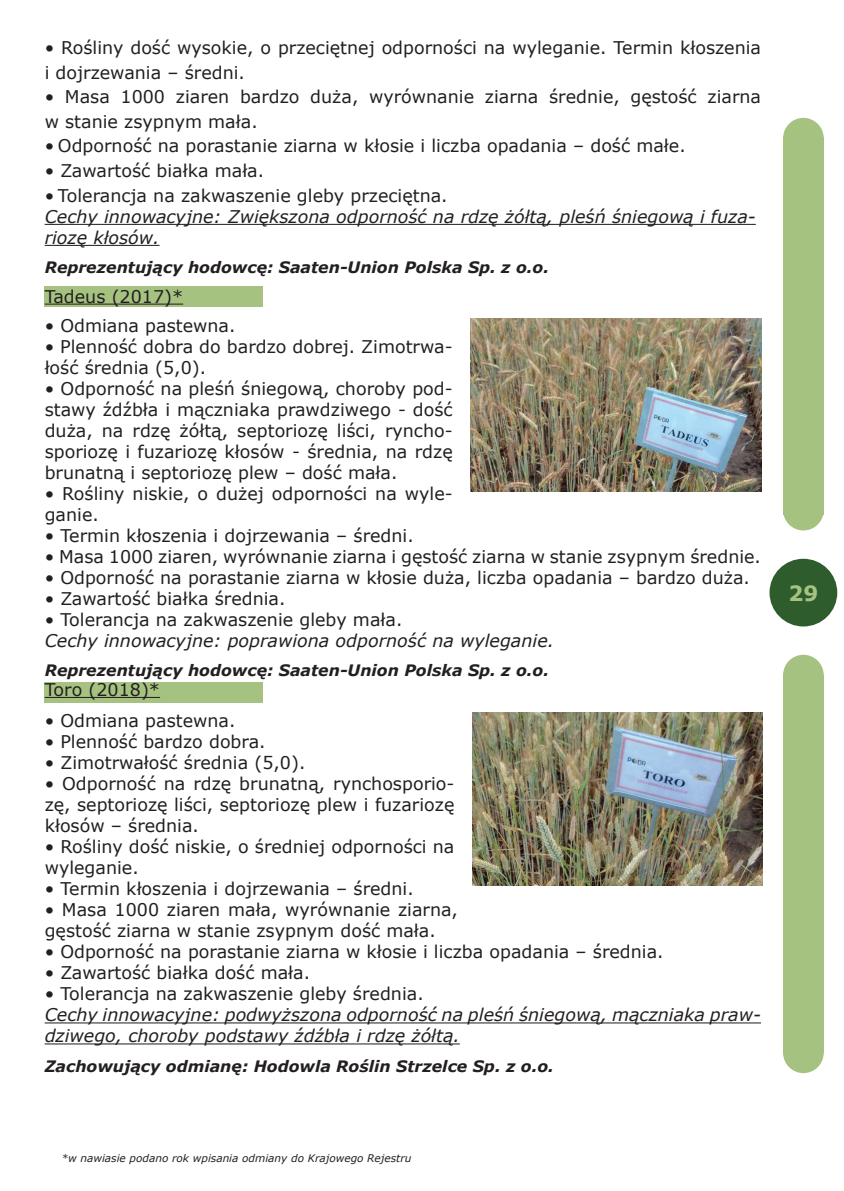
<style>
.page{position:relative;width:844px;height:1191px;background:#fff}
.page>*{position:absolute;margin:0;border:0;box-sizing:border-box;transform-origin:0 0}
.t1{font:700 21px "Verdana";color:#a6c280}
.t2{font:17.5px/21px "Verdana";color:#231f20}
.t3{font:italic 17.5px/21px "Verdana";color:#231f20}
.t4{font:italic 700 15.75px "Verdana";color:#231f20}
.t5{font:italic 10.5px "Verdana";color:#231f20}
</style>
<div class="page">
<div style="left:769px;top:559px;width:68px;height:67px;background:#2e5c2c;border-radius:50%"></div>
<div style="left:782px;top:655px;width:41px;height:40px;background:#a6c280;border-radius:50%"></div>
<div style="left:782px;top:490px;width:41px;height:40px;background:#a6c280;border-radius:50%"></div>
<div style="left:782px;top:137px;width:41px;height:377px;background:#a6c280"></div>
<div style="left:782px;top:675px;width:41px;height:377px;background:#a6c280"></div>
<div style="left:782px;top:1032px;width:41px;height:41px;background:#a6c280;border-radius:50%"></div>
<div style="left:782px;top:118px;width:41px;height:40px;background:#a6c280;border-radius:50%"></div>
<hr style="left:45px;top:1022px;width:715px;height:1px;background:#231f20">
<hr style="left:45px;top:1043px;width:415px;height:1px;background:#231f20">
<hr style="left:45px;top:224px;width:710px;height:1px;background:#231f20">
<hr style="left:45px;top:245px;width:114px;height:1px;background:#231f20">
<div style="left:45px;top:287px;width:218px;height:20px;background:#a6c280"></div>
<hr style="left:45px;top:303px;width:138px;height:2px;background:#231f20">
<img style="left:471px;top:318px;width:289px;height:173px">
<div style="left:45px;top:682px;width:218px;height:21px;background:#a6c280"></div>
<hr style="left:45px;top:697px;width:115px;height:1px;background:#231f20">
<img style="left:472px;top:712px;width:290px;height:173px">
<p class="t2" style="left:45px;top:35px;width:717px;line-height:24.5px">• Rośliny dość wysokie, o przeciętnej odporności na wyleganie. Termin kłoszenia i dojrzewania – średni.</p>
<p class="t2" style="left:45px;top:84px;width:717px;line-height:24.5px">• Masa 1000 ziaren bardzo duża, wyrównanie ziarna średnie, gęstość ziarna w stanie zsypnym mała.</p>
<p class="t2" style="left:45px;top:135px;width:642px">• Odporność na porastanie ziarna w kłosie i liczba opadania – dość małe.</p>
<p class="t2" style="left:45px;top:160px;width:221px">• Zawartość białka mała.</p>
<p class="t2" style="left:45px;top:185px;width:404px">• Tolerancja na zakwaszenie gleby przeciętna.</p>
<p class="t3" style="left:45px;top:206px;width:712px">Cechy innowacyjne: Zwiększona odporność na rdzę żółtą, pleśń śniegową i fuza&shy;riozę kłosów.</p>
<p class="t4" style="left:45px;top:256px;width:506px">Reprezentujący hodowcę: Saaten-Union Polska Sp. z o.o.</p>
<p class="t2" style="left:45px;top:285px;width:140px">Tadeus (2017)*</p>
<p class="t2" style="left:45px;top:315px;width:192px">• Odmiana pastewna.</p>
<p class="t2" style="left:45px;top:336px;width:409px">• Plenność dobra do bardzo dobrej. Zimotrwa&shy;łość średnia (5,0).</p>
<p class="t2" style="left:45px;top:378px;width:409px;text-align:justify">• Odporność na pleśń śniegową, choroby pod&shy;stawy źdźbła i mączniaka prawdziwego - dość duża, na rdzę żółtą, septoriozę liści, ryncho&shy;sporiozę i fuzariozę kłosów - średnia, na rdzę brunatną i septoriozę plew – dość mała.</p>
<p class="t2" style="left:45px;top:483px;width:409px">• Rośliny niskie, o dużej odporności na wyle&shy;ganie.</p>
<p class="t2" style="left:45px;top:525px;width:370px">• Termin kłoszenia i dojrzewania – średni.</p>
<p class="t2" style="left:45px;top:546px;width:717px">• Masa 1000 ziaren, wyrównanie ziarna i gęstość ziarna w stanie zsypnym średnie.</p>
<p class="t2" style="left:45px;top:567px;width:706px">• Odporność na porastanie ziarna w kłosie duża, liczba opadania – bardzo duża.</p>
<p class="t2" style="left:45px;top:588px;width:242px">• Zawartość białka średnia.</p>
<p class="t2" style="left:45px;top:609px;width:359px">• Tolerancja na zakwaszenie gleby mała.</p>
<p class="t3" style="left:45px;top:630px;width:511px">Cechy innowacyjne: poprawiona odporność na wyleganie.</p>
<p class="t4" style="left:45px;top:659px;width:506px">Reprezentujący hodowcę: Saaten-Union Polska Sp. z o.o.</p>
<p class="t2" style="left:45px;top:679px;width:117px">Toro (2018)*</p>
<p class="t2" style="left:45px;top:710px;width:192px">• Odmiana pastewna.</p>
<p class="t2" style="left:45px;top:731px;width:222px">• Plenność bardzo dobra.</p>
<p class="t2" style="left:45px;top:752px;width:262px">• Zimotrwałość średnia (5,0).</p>
<p class="t2" style="left:45px;top:773px;width:411px;text-align:justify">• Odporność na rdzę brunatną, rynchosporio&shy;zę, septoriozę liści, septoriozę plew i fuzariozę kłosów – średnia.</p>
<p class="t2" style="left:45px;top:836px;width:411px">• Rośliny dość niskie, o średniej odporności na wyleganie.</p>
<p class="t2" style="left:45px;top:878px;width:370px">• Termin kłoszenia i dojrzewania – średni.</p>
<p class="t2" style="left:45px;top:899px;width:415px">• Masa 1000 ziaren mała, wyrównanie ziarna, gęstość ziarna w stanie zsypnym dość mała.</p>
<p class="t2" style="left:45px;top:941px;width:620px">• Odporność na porastanie ziarna w kłosie i liczba opadania – średnia.</p>
<p class="t2" style="left:45px;top:962px;width:267px">• Zawartość białka dość mała.</p>
<p class="t2" style="left:45px;top:983px;width:380px">• Tolerancja na zakwaszenie gleby średnia.</p>
<p class="t3" style="left:45px;top:1004px;width:717px">Cechy innowacyjne: podwyższona odporność na pleśń śniegową, mączniaka praw&shy;dziwego, choroby podstawy źdźbła i rdzę żółtą.</p>
<p class="t4" style="left:45px;top:1055px;width:510px">Zachowujący odmianę: Hodowla Roślin Strzelce Sp. z o.o.</p>
<p class="t1" style="left:788px;top:578px;width:31px">29</p>
<p class="t5" style="left:62px;top:1151px;width:351px">*w nawiasie podano rok wpisania odmiany do Krajowego Rejestru</p>
</div>
